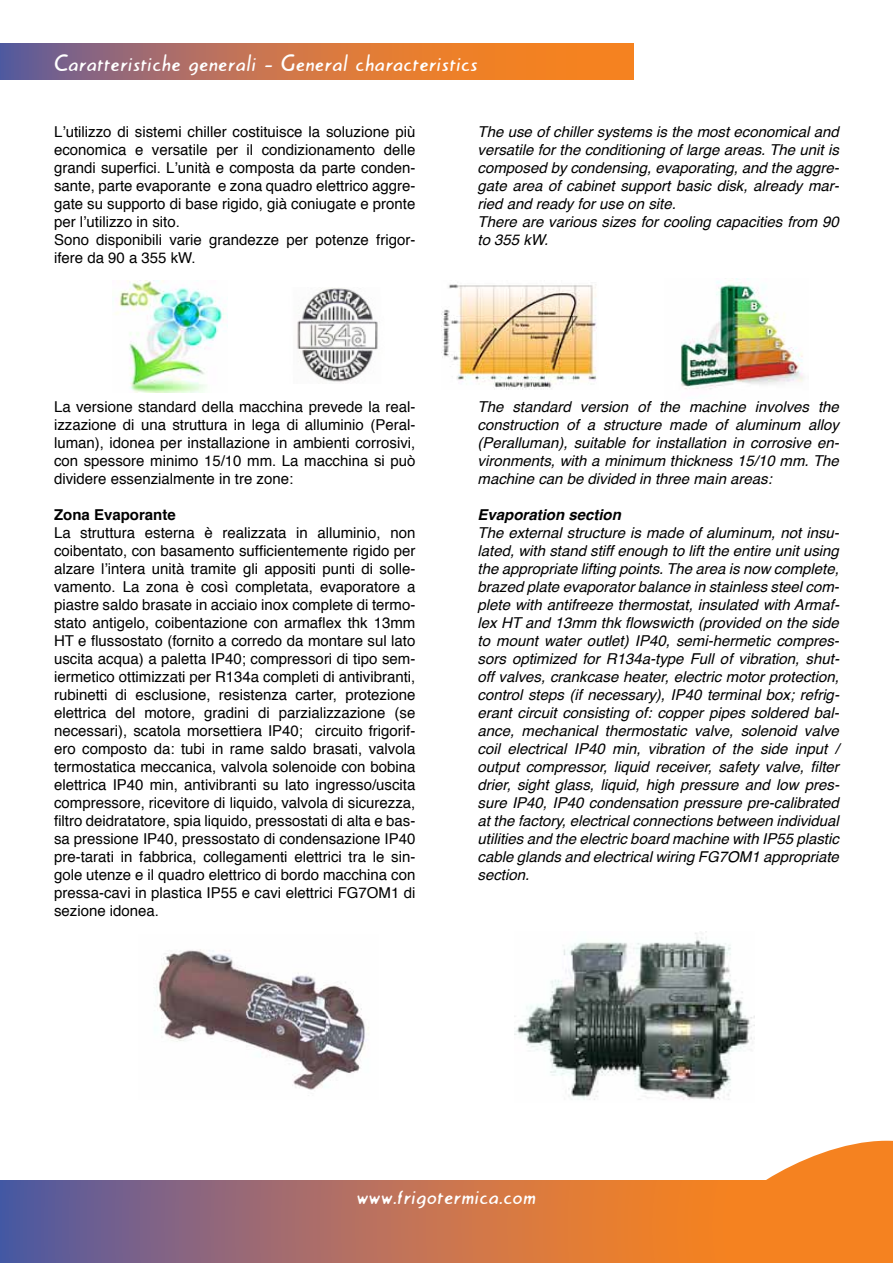
<style>
.page{position:relative;width:893px;height:1263px;background:#fff}
.page>*{position:absolute;margin:0;border:0;box-sizing:border-box;transform-origin:0 0}
.t1{font:21px "Creamregular";color:#fff}
.t2{font:15px/18px "Helvetica";color:#000;text-align:justify}
.t3{font:italic 15px/18px "Helvetica";color:#000;text-align:justify}
.t4{font:italic 700 15px "Helvetica";color:#000}
.t5{font:700 15px "Helvetica";color:#000}
</style>
<div class="page">
<svg style="left:766px;top:1141px;width:127px;height:39px"></svg>
<svg style="left:0;top:1180px;width:893px;height:83px;background:#bc7253"></svg>
<svg style="left:0;top:44px;width:634px;height:35px;background:#c5754c"></svg>
<img style="left:156px;top:949px;width:213px;height:141px">
<img style="left:514px;top:931px;width:240px;height:169px">
<img style="left:297px;top:287px;width:81px;height:95px">
<img style="left:441px;top:284px;width:156px;height:105px">
<img style="left:115px;top:281px;width:113px;height:111px">
<img style="left:681px;top:278px;width:123px;height:111px">
<h1 class="t1" style="left:54px;top:50px;width:425px">Caratteristiche generali - General characteristics</h1>
<p class="t2" style="left:54px;top:123px;width:363px;text-align:left">L’utilizzo di sistemi chiller costituisce la soluzione più economica e versatile per il condizionamento delle grandi superfici. L’unità e composta da parte conden&shy;sante, parte evaporante e zona quadro elettrico aggre&shy;gate su supporto di base rigido, già coniugate e pronte per l’utilizzo in sito.<br>Sono disponibili varie grandezze per potenze frigor&shy;ifere da 90 a 355 kW.</p>
<p class="t2" style="left:54px;top:398px;width:363px">La versione standard della macchina prevede la real&shy;izzazione di una struttura in lega di alluminio (Peral&shy;luman), idonea per installazione in ambienti corrosivi, con spessore minimo 15/10 mm. La macchina si può dividere essenzialmente in tre zone:</p>
<p class="t5" style="left:54px;top:503px;width:123px">Zona Evaporante</p>
<p class="t2" style="left:54px;top:524px;width:363px">La struttura esterna è realizzata in alluminio, non coibentato, con basamento sufficientemente rigido per alzare l’intera unità tramite gli appositi punti di solle&shy;vamento. La zona è così completata, evaporatore a piastre saldo brasate in acciaio inox complete di termo&shy;stato antigelo, coibentazione con armaflex thk 13mm HT e flussostato (fornito a corredo da montare sul lato uscita acqua) a paletta IP40; compressori di tipo sem&shy;iermetico ottimizzati per R134a completi di antivibranti, rubinetti di esclusione, resistenza carter, protezione elettrica del motore, gradini di parzializzazione (se necessari), scatola morsettiera IP40; circuito frigorif&shy;ero composto da: tubi in rame saldo brasati, valvola termostatica meccanica, valvola solenoide con bobina elettrica IP40 min, antivibranti su lato ingresso/uscita compressore, ricevitore di liquido, valvola di sicurezza, filtro deidratatore, spia liquido, pressostati di alta e bas&shy;sa pressione IP40, pressostato di condensazione IP40 pre-tarati in fabbrica, collegamenti elettrici tra le sin&shy;gole utenze e il quadro elettrico di bordo macchina con pressa-cavi in plastica IP55 e cavi elettrici FG7OM1 di sezione idonea.</p>
<p class="t3" style="left:477px;top:123px;width:363px;text-align:left">The use of chiller systems is the most economical and versatile for the conditioning of large areas. The unit is composed by condensing, evaporating, and the aggre&shy;gate area of cabinet support basic disk, already mar&shy;ried and ready for use on site.<br>There are various sizes for cooling capacities from 90 to 355 kW.</p>
<p class="t3" style="left:477px;top:398px;width:363px">The standard version of the machine involves the construction of a structure made of aluminum alloy (Peralluman), suitable for installation in corrosive en&shy;vironments, with a minimum thickness 15/10 mm. The machine can be divided in three main areas:</p>
<p class="t4" style="left:477px;top:502px;width:145px">Evaporation section</p>
<p class="t3" style="left:477px;top:524px;width:363px">The external structure is made of aluminum, not insu&shy;lated, with stand stiff enough to lift the entire unit using the appropriate lifting points. The area is now complete, brazed plate evaporator balance in stainless steel com&shy;plete with antifreeze thermostat, insulated with Armaf&shy;lex HT and 13mm thk flowswicth (provided on the side to mount water outlet) IP40, semi-hermetic compres&shy;sors optimized for R134a-type Full of vibration, shut&shy;off valves, crankcase heater, electric motor protection, control steps (if necessary), IP40 terminal box; refrig&shy;erant circuit consisting of: copper pipes soldered bal&shy;ance, mechanical thermostatic valve, solenoid valve coil electrical IP40 min, vibration of the side input / output compressor, liquid receiver, safety valve, filter drier, sight glass, liquid, high pressure and low pres&shy;sure IP40, IP40 condensation pressure pre-calibrated at the factory, electrical connections between individual utilities and the electric board machine with IP55 plastic cable glands and electrical wiring FG7OM1 appropriate section.</p>
<h1 class="t1" style="left:357px;top:1183px;width:181px">www.frigotermica.com</h1>
</div>
